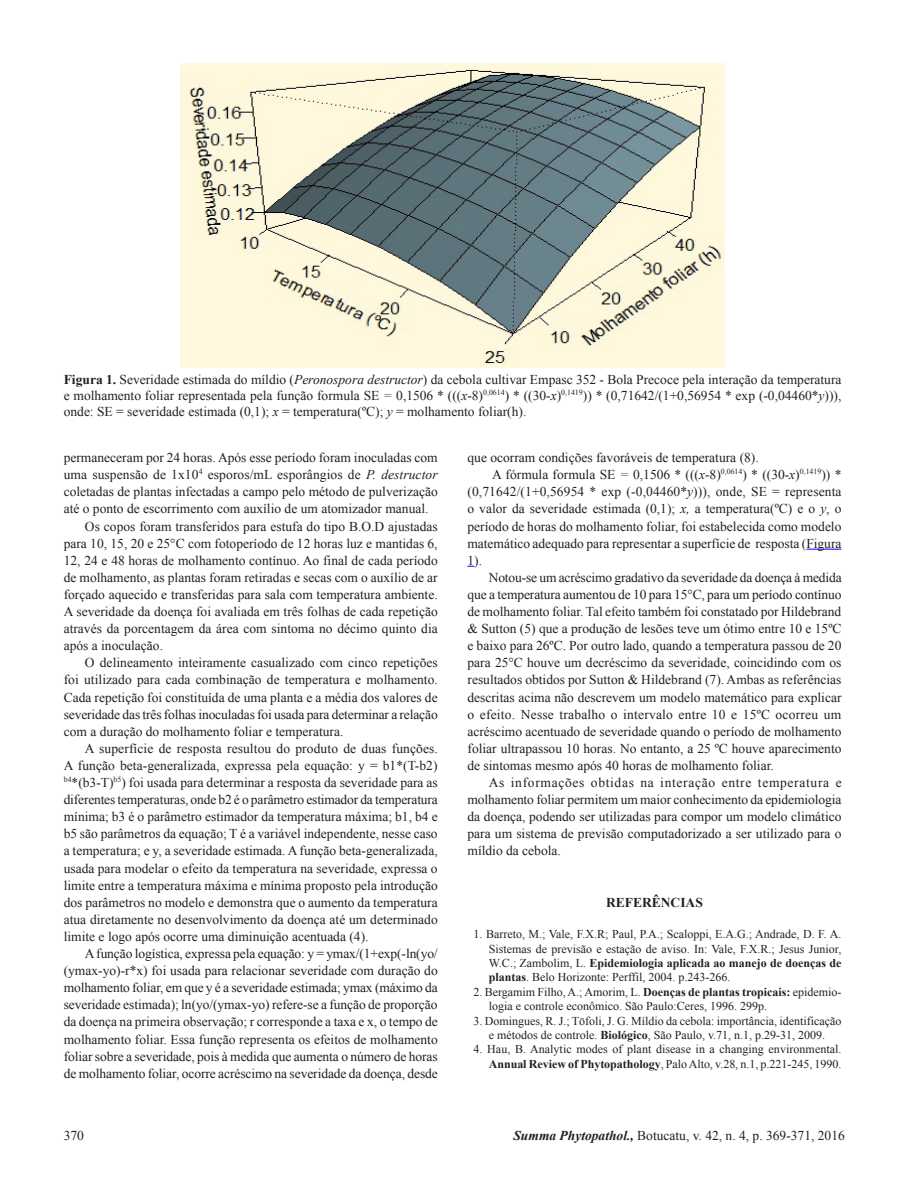
<style>
.page{position:relative;width:918px;height:1188px;background:#fff}
.page>*{position:absolute;margin:0;border:0;box-sizing:border-box;transform-origin:0 0}
.a-mat{font:13.5px/17.1px "Times New Roman";color:#231f20;text-align:justify}
.a-mat-2{font:700 13.5px "Times New Roman";color:#231f20}
.a-biblio{font:12px/14.4px "Times New Roman";color:#231f20;text-align:justify}
.s1{font-weight:700}
.s2{font-style:italic}
.s3{color:#fff}
.s4{font-weight:700;font-style:italic}
</style>
<div class="page">
<hr style="left:806px;top:549px;width:35px;height:1px;background:#00f">
<img style="left:180px;top:64px;width:545px;height:304px">
<p class="a-mat" style="left:64px;top:371px;width:779px;line-height:16.2px"><span class="s1">Figura 1.</span> Severidade estimada do míldio (<span class="s2">Peronospora destructor</span>) da cebola cultivar Empasc 352 - Bola Precoce pela interação da temperatura e molhamento foliar representada pela função formula SE <span class="s2">=</span> 0,1506 * (((<span class="s2">x</span>-8)<sup>0,0614</sup>) * ((30-<span class="s2">x</span>)<sup>0,1419</sup>)) * (0,71642/(1+0,56954 * exp (-0,04460*<span class="s2">y</span>))), onde: SE = severidade estimada (0,1); <span class="s2">x</span> = temperatura(ºC); <span class="s2">y</span> = molhamento foliar(h).</p>
<p class="a-mat" style="left:64px;top:449px;width:376px">permaneceram por 24 horas. Após esse período foram inoculadas com uma suspensão de 1x10<sup>4</sup> esporos/mL esporângios de <span class="s2">P. destructor </span>coletadas de plantas infectadas a campo pelo método de pulverização até o ponto de escorrimento com auxílio de um atomizador manual.</p>
<p class="a-mat" style="left:64px;top:517px;width:376px;text-indent:21px">Os copos foram transferidos para estufa do tipo B.O.D ajustadas para 10, 15, 20 e 25°C com fotoperíodo de 12 horas luz e mantidas 6, 12, 24 e 48 horas de molhamento contínuo. Ao final de cada período de molhamento, as plantas foram retiradas e secas com o auxílio de ar forçado aquecido e transferidas para sala com temperatura ambiente.<br>A severidade da doença foi avaliada em três folhas de cada repetição através da porcentagem da área com sintoma no décimo quinto dia após a inoculação.</p>
<p class="a-mat" style="left:64px;top:654px;width:376px;text-indent:21px">O delineamento inteiramente casualizado com cinco repetições foi utilizado para cada combinação de temperatura e molhamento.<br>Cada repetição foi constituída de uma planta e a média dos valores de severidade das três folhas inoculadas foi usada para determinar a relação com a duração do molhamento foliar e temperatura.</p>
<p class="a-mat" style="left:64px;top:740px;width:376px;text-indent:21px">A superfície de resposta resultou do produto de duas funções.<br>A função beta-generalizada, expressa pela equação: y = b1*(T-b2) <sup>b4</sup>*(b3-T)<sup>b5</sup>) foi usada para determinar a resposta da severidade para as diferentes temperaturas, onde b2 é o parâmetro estimador da temperatura mínima; b3 é o parâmetro estimador da temperatura máxima; b1, b4 e b5 são parâmetros da equação; T é a variável independente, nesse caso a temperatura; e y, a severidade estimada. A função beta-generalizada, usada para modelar o efeito da temperatura na severidade, expressa o limite entre a temperatura máxima e mínima proposto pela introdução dos parâmetros no modelo e demonstra que o aumento da temperatura atua diretamente no desenvolvimento da doença até um determinado limite e logo após ocorre uma diminuição acentuada (4).</p>
<p class="a-mat" style="left:64px;top:945px;width:376px;text-indent:21px">A função logística, expressa pela equação: y = ymax/(1+exp(-ln(yo/ (ymax-yo)-r*x) foi usada para relacionar severidade com duração do molhamento foliar, em que y é a severidade estimada; ymax (máximo da severidade estimada); ln(yo/(ymax-yo) refere-se a função de proporção da doença na primeira observação; r corresponde a taxa e x, o tempo de molhamento foliar. Essa função representa os efeitos de molhamento foliar sobre a severidade, pois à medida que aumenta o número de horas de molhamento foliar, ocorre acréscimo na severidade da doença, desde</p>
<p class="a-mat" style="left:468px;top:449px;width:293px">que ocorram condições favoráveis de temperatura (8).</p>
<p class="a-mat" style="left:468px;top:466px;width:376px;text-indent:25px">A fórmula formula SE <span class="s2">=</span> 0,1506 * (((<span class="s2">x</span>-8)<sup>0,0614</sup>) * ((30-<span class="s2">x</span>)<sup>0,1419</sup>)) * (0,71642/(1+0,56954 * exp (-0,04460*<span class="s2">y</span>))), onde, SE = representa o valor da severidade estimada (0,1); <span class="s2">x,</span> a temperatura(ºC) e o <span class="s2">y</span>, o período de horas do molhamento foliar, foi estabelecida como modelo matemático adequado para representar a superfície de resposta (Figura 1).</p>
<p class="a-mat" style="left:468px;top:569px;width:376px;text-indent:21px">Notou-se um acréscimo gradativo da severidade da doença à medida que a temperatura aumentou de 10 para 15°C, para um período contínuo de molhamento foliar. Tal efeito também foi constatado por Hildebrand &amp; Sutton (5) que a produção de lesões teve um ótimo entre 10 e 15ºC e baixo para 26ºC. Por outro lado, quando a temperatura passou de 20 para 25°C houve um decréscimo da severidade, coincidindo com os resultados obtidos por Sutton &amp; Hildebrand (7). Ambas as referências descritas acima não descrevem um modelo matemático para explicar o efeito. Nesse trabalho o intervalo entre 10 e 15ºC ocorreu um acréscimo acentuado de severidade quando o período de molhamento foliar ultrapassou 10 horas. No entanto, a 25 ºC houve aparecimento de sintomas mesmo após 40 horas de molhamento foliar.</p>
<p class="a-mat" style="left:468px;top:774px;width:376px;text-indent:21px">As informações obtidas na interação entre temperatura e molhamento foliar permitem um maior conhecimento da epidemiologia da doença, podendo ser utilizadas para compor um modelo climático para um sistema de previsão computadorizado a ser utilizado para o míldio da cebola.</p>
<p class="a-mat-2" style="left:606px;top:893px;width:98px">REFERÊNCIAS</p>
<p class="a-biblio" style="left:489px;top:927px;width:354px;text-indent:-21px"><span class="s3">0</span>1. Barreto, M.; Vale, F.X.R; Paul, P.A.; Scaloppi, E.A.G.; Andrade, D. F. A.<br>Sistemas de previsão e estação de aviso. In: Vale, F.X.R.; Jesus Junior, W.C.; Zambolim, L. <span class="s1">Epidemiologia aplicada ao manejo de doenças de plantas</span>. Belo Horizonte: Perffil, 2004. p.243-266.</p>
<p class="a-biblio" style="left:489px;top:984px;width:354px;text-indent:-21px"><span class="s3">0</span>2. Bergamim Filho, A.; Amorim, L. <span class="s1">Doenças de plantas tropicais:</span> epidemio&shy;logia e controle econômico. São Paulo:Ceres, 1996. 299p.</p>
<p class="a-biblio" style="left:468px;top:1013px;width:376px;text-align:center"><span class="s3">0</span>3. Domingues, R. J.; Töfoli, J. G. Míldio da cebola: importância, identificação e métodos de controle. <span class="s1">Biológico</span>, São Paulo, v.71, n.1, p.29-31, 2009.</p>
<p class="a-biblio" style="left:468px;top:1042px;width:376px;text-align:right"><span class="s3">0</span>4. Hau, B. Analytic modes of plant disease in a changing environmental.<br><span class="s1">Annual Review of Phytopathology</span>, Palo Alto, v.28, n.1, p.221-245, 1990.</p>
<p class="a-mat" style="left:64px;top:1127px;width:22px">370</p>
<p class="a-mat" style="left:513px;top:1127px;width:333px"><span class="s4">Summa Phytopathol.,</span> Botucatu, v. 42, n. 4, p. 369-371, 2016</p>
</div>
